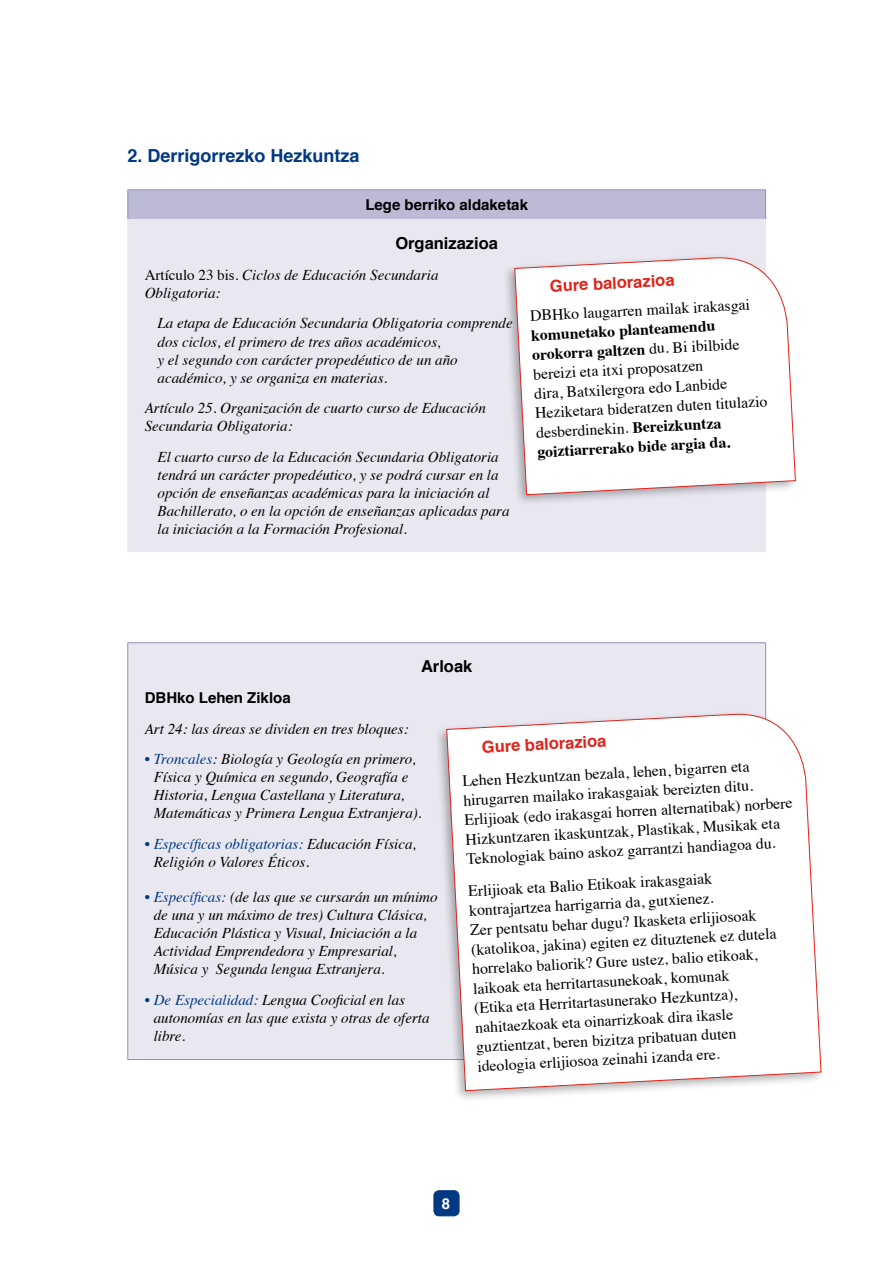
<style>
.page{position:relative;width:893px;height:1263px;background:#fff}
.page>*{position:absolute;margin:0;border:0;box-sizing:border-box;transform-origin:0 0}
.t1{font:700 18px "Helvetica";color:#003882}
.t2{font:700 16.5px "Helvetica";color:#e2231a}
.t3{font:700 16.5px "Helvetica";color:#000}
.t4{font:15.75px/19.5px "Times";color:#000}
.t5{font:italic 15px/18px "Times";color:#000}
.t6{font:700 15px "Helvetica";color:#000}
.t7{font:700 15px "Helvetica";color:#fff}
.s1{font-style:normal}
.s2{font-weight:700}
.s3{font-style:normal;color:#003882}
.s4{color:#003882}
</style>
<div class="page">
<div style="left:434px;top:1191px;width:25px;height:25px;background:#003882;border-radius:5px"></div>
<div style="left:434px;top:1190px;width:25px;height:26px;border:1px solid #003882;border-radius:5px"></div>
<div style="left:128px;top:190px;width:638px;height:30px;background:#bdbad6"></div>
<div style="left:128px;top:220px;width:638px;height:331px;background:#e9e8f1"></div>
<hr style="left:128px;top:190px;width:638px;height:1px;background:#908eba">
<svg style="left:128px;top:190px;width:1px;height:29px"></svg>
<svg style="left:765px;top:191px;width:1px;height:28px"></svg>
<hr style="left:128px;top:219px;width:638px;height:1px;background:#e9e8f1">
<hr style="left:128px;top:551px;width:638px;height:1px;background:#e9e8f1">
<div style="left:128px;top:643px;width:638px;height:416px;background:#e9e8f1"></div>
<hr style="left:128px;top:642px;width:638px;height:1px;background:#908eba">
<hr style="left:128px;top:643px;width:1px;height:416px;background:#908eba">
<hr style="left:765px;top:643px;width:1px;height:416px;background:#908eba">
<hr style="left:128px;top:1059px;width:638px;height:1px;background:#908eba">
<div style="left:503px;top:253px;width:296px;height:253px;background:#000;opacity:.3"></div>
<svg style="left:514px;top:254px;width:282px;height:241px;background:#fbf8f8"></svg>
<div style="left:434px;top:710px;width:391px;height:392px;background:#000;opacity:.3"></div>
<svg style="left:446px;top:711px;width:375px;height:380px"></svg>
<p class="t1" style="left:128px;top:141px;width:234px">2. Derrigorrezko Hezkuntza</p>
<p class="t6" style="left:365px;top:193px;width:164px">Lege berriko aldaketak</p>
<p class="t3" style="left:395px;top:230px;width:104px">Organizazioa</p>
<p class="t5" style="left:145px;top:265px;width:295px"><span class="s1">Artículo 23 bis.</span> Ciclos de Educación Secundaria<br>Obligatoria:</p>
<p class="t5" style="left:158px;top:314px;width:357px">La etapa de Educación Secundaria Obligatoria comprende dos ciclos, el primero de tres años académicos,<br>y el segundo con carácter propedéutico de un año académico, y se organiza en materias.</p>
<p class="t5" style="left:145px;top:398px;width:343px">Artículo 25. Organización de cuarto curso de Educación<br>Secundaria Obligatoria:</p>
<p class="t5" style="left:158px;top:447px;width:354px">El cuarto curso de la Educación Secundaria Obligatoria tendrá un carácter propedéutico, y se podrá cursar en la opción de enseñanzas académicas para la iniciación al Bachillerato, o en la opción de enseñanzas aplicadas para la iniciación a la Formación Profesional.</p>
<p class="t2" style="left:549px;top:273px;width:126px;rotate:-3deg">Gure balorazioa</p>
<p class="t4" style="left:530px;top:305px;width:222px;rotate:-3deg">DBHko laugarren mailak irakasgai</p>
<p class="t4" style="left:531px;top:324px;width:234px;rotate:-3deg"><span class="s2">komunetako planteamendu orokorra galtzen</span> du. Bi ibilbide bereizi eta itxi proposatzen<br>dira, Batxilergora edo Lanbide<br>Heziketara bideratzen duten titulazio desberdinekin. <span class="s2">Bereizkuntza goiztiarrerako bide argia da.</span></p>
<p class="t3" style="left:421px;top:653px;width:53px">Arloak</p>
<p class="t6" style="left:145px;top:685px;width:147px">DBHko Lehen Zikloa</p>
<p class="t5" style="left:145px;top:719px;width:265px">Art 24: las áreas se dividen en tres bloques:</p>
<p class="t5" style="left:154px;top:749px;width:269px;text-indent:-9px"><span class="s3">•</span> <span class="s4">Troncales</span>: Biología y Geología en primero, Física y Química en segundo, Geografía e Historia, Lengua Castellana y Literatura, Matemáticas y Primera Lengua Extranjera).</p>
<p class="t5" style="left:154px;top:834px;width:264px;text-indent:-9px"><span class="s3">•</span> <span class="s4">Específicas obligatorias:</span> Educación Física,<br>Religión o Valores Éticos.</p>
<p class="t5" style="left:154px;top:887px;width:285px;text-indent:-9px"><span class="s3">•</span> <span class="s4">Específicas:</span> (de las que se cursarán un mínimo de una y un máximo de tres) Cultura Clásica, Educación Plástica y Visual, Iniciación a la Actividad Emprendedora y Empresarial, Música y Segunda lengua Extranjera.</p>
<p class="t5" style="left:154px;top:990px;width:277px;text-indent:-9px"><span class="s3">•</span> <span class="s4">De Especialidad:</span> Lengua Cooficial en las autonomías en las que exista y otras de oferta libre.</p>
<p class="t2" style="left:481px;top:734px;width:126px;rotate:-3deg">Gure balorazioa</p>
<p class="t4" style="left:462px;top:770px;width:330px;rotate:-3deg">Lehen Hezkuntzan bezala, lehen, bigarren eta hirugarren mailako irakasgaiak bereizten ditu.<br>Erlijioak (edo irakasgai horren alternatibak) norbere Hizkuntzaren ikaskuntzak, Plastikak, Musikak eta Teknologiak baino askoz garrantzi handiagoa du.</p>
<p class="t4" style="left:468px;top:880px;width:307px;rotate:-3deg">Erlijioak eta Balio Etikoak irakasgaiak kontrajartzea harrigarria da, gutxienez.<br>Zer pentsatu behar dugu? Ikasketa erlijiosoak (katolikoa, jakina) egiten ez dituztenek ez dutela horrelako baliorik? Gure ustez, balio etikoak, laikoak eta herritartasunekoak, komunak<br>(Etika eta Herritartasunerako Hezkuntza), nahitaezkoak eta oinarrizkoak dira ikasle guztientzat, beren bizitza pribatuan duten ideologia erlijiosoa zeinahi izanda ere.</p>
<p class="t7" style="left:442px;top:1191px;width:10px">8</p>
</div>
